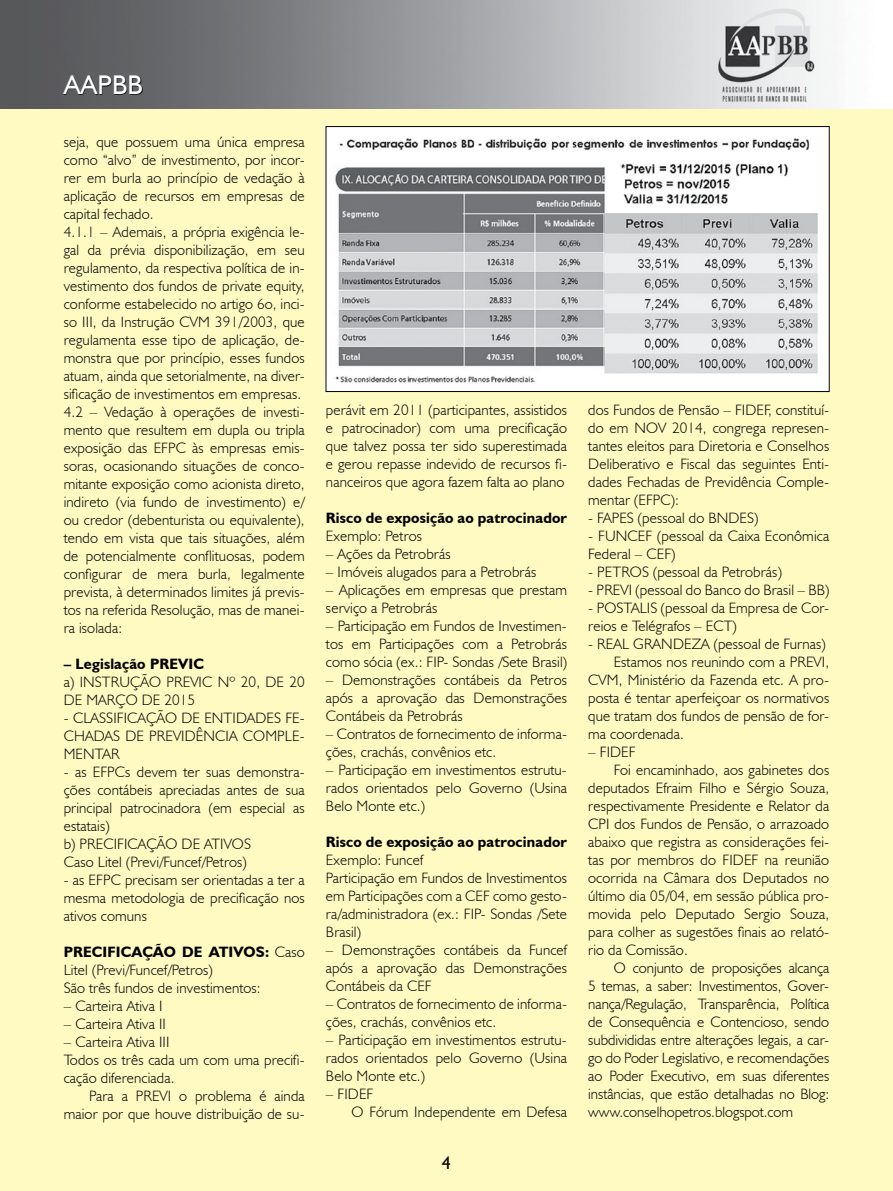
<style>
.page{position:relative;width:893px;height:1191px;background:#fff}
.page>*{position:absolute;margin:0;border:0;box-sizing:border-box;transform-origin:0 0}
.t1{font:27px "Humanist 521 BT";color:#fff}
.t2{font:18px "Humanist 521 BT";color:#000}
.t3{font:300 15px/18px "Humanist 521 BT";letter-spacing:.01em;color:#000}
.t4{font:700 15px "Humanist 521 BT";letter-spacing:.01em;color:#000}
.s1{font-weight:700}
</style>
<div class="page">
<div style="left:0;top:109px;width:893px;height:1082px;background:#fffac2"></div>
<img style="left:0;top:0;width:823px;height:109px">
<svg style="left:64px;top:76px;width:79px;height:18px"></svg>
<img style="left:328px;top:128px;width:500px;height:262px">
<div style="left:326px;top:126px;width:504px;height:266px;border:1px solid #000"></div>
<h1 class="t1" style="left:64px;top:68px;width:81px">AAPBB</h1>
<p class="t3" style="left:64px;top:133px;width:243px">seja, que possuem uma única empresa como “alvo” de investimento, por incor&shy;rer em burla ao princípio de vedação à aplicação de recursos em empresas de capital fechado.<br>4.1.1 – Ademais, a própria exigência le&shy;gal da prévia disponibilização, em seu regulamento, da respectiva política de in&shy;vestimento dos fundos de private equity, conforme estabelecido no artigo 6o, inci&shy;so III, da Instrução CVM 391/2003, que regulamenta esse tipo de aplicação, de&shy;monstra que por princípio, esses fundos atuam, ainda que setorialmente, na diver&shy;sificação de investimentos em empresas.<br>4.2 – Vedação à operações de investi&shy;mento que resultem em dupla ou tripla exposição das EFPC às empresas emis&shy;soras, ocasionando situações de conco&shy;mitante exposição como acionista direto, indireto (via fundo de investimento) e/ ou credor (debenturista ou equivalente), tendo em vista que tais situações, além de potencialmente conflituosas, podem configurar de mera burla, legalmente prevista, à determinados limites já previs&shy;tos na referida Resolução, mas de manei&shy;ra isolada:</p>
<p class="t4" style="left:64px;top:654px;width:142px">– Legislação PREVIC</p>
<p class="t3" style="left:64px;top:673px;width:243px">a) INSTRUÇÃO PREVIC Nº 20, DE 20<br>DE MARÇO DE 2015</p>
<p class="t3" style="left:64px;top:709px;width:242px;text-align:justify">- CLASSIFICAÇÃO DE ENTIDADES FE-CHADAS DE PREVIDÊNCIA COMPLE-MENTAR</p>
<p class="t3" style="left:64px;top:763px;width:242px">- as EFPCs devem ter suas demonstra&shy;ções contábeis apreciadas antes de sua principal patrocinadora (em especial as estatais)<br>b) PRECIFICAÇÃO DE ATIVOS<br>Caso Litel (Previ/Funcef/Petros)</p>
<p class="t3" style="left:64px;top:871px;width:242px;text-align:justify">- as EFPC precisam ser orientadas a ter a mesma metodologia de precificação nos ativos comuns</p>
<p class="t3" style="left:64px;top:943px;width:242px"><span class="s1">PRECIFICAÇÃO DE ATIVOS:</span> Caso<br>Litel (Previ/Funcef/Petros)<br>São três fundos de investimentos:</p>
<p class="t3" style="left:64px;top:997px;width:100px">– Carteira Ativa I</p>
<p class="t3" style="left:64px;top:1015px;width:104px">– Carteira Ativa II</p>
<p class="t3" style="left:64px;top:1033px;width:243px">– Carteira Ativa III<br>Todos os três cada um com uma precifi&shy;cação diferenciada.</p>
<p class="t3" style="left:64px;top:1087px;width:242px;text-align:right">Para a PREVI o problema é ainda maior por que houve distribuição de su-</p>
<p class="t3" style="left:326px;top:400px;width:243px;text-align:justify">perávit em 2011 (participantes, assistidos e patrocinador) com uma precificação que talvez possa ter sido superestimada e gerou repasse indevido de recursos fi&shy;nanceiros que agora fazem falta ao plano</p>
<p class="t4" style="left:326px;top:508px;width:242px">Risco de exposição ao patrocinador</p>
<p class="t3" style="left:326px;top:526px;width:98px">Exemplo: Petros</p>
<p class="t3" style="left:326px;top:544px;width:126px">– Ações da Petrobrás</p>
<p class="t3" style="left:326px;top:562px;width:212px">– Imóveis alugados para a Petrobrás</p>
<p class="t3" style="left:326px;top:580px;width:242px">– Aplicações em empresas que prestam serviço a Petrobrás</p>
<p class="t3" style="left:326px;top:616px;width:243px;text-align:justify">– Participação em Fundos de Investimen&shy;tos em Participações com a Petrobrás como sócia (ex.: FIP- Sondas /Sete Brasil)</p>
<p class="t3" style="left:326px;top:670px;width:242px;text-align:justify">– Demonstrações contábeis da Petros após a aprovação das Demonstrações Contábeis da Petrobrás</p>
<p class="t3" style="left:326px;top:724px;width:243px">– Contratos de fornecimento de informa&shy;ções, crachás, convênios etc.</p>
<p class="t3" style="left:326px;top:760px;width:243px;text-align:justify">– Participação em investimentos estrutu&shy;rados orientados pelo Governo (Usina Belo Monte etc.)</p>
<p class="t4" style="left:326px;top:832px;width:242px">Risco de exposição ao patrocinador</p>
<p class="t3" style="left:326px;top:850px;width:243px">Exemplo: Funcef<br>Participação em Fundos de Investimentos em Participações com a CEF como gesto&shy;ra/administradora (ex.: FIP- Sondas /Sete<br>Brasil)</p>
<p class="t3" style="left:326px;top:940px;width:242px;text-align:justify">– Demonstrações contábeis da Funcef após a aprovação das Demonstrações Contábeis da CEF</p>
<p class="t3" style="left:326px;top:994px;width:243px">– Contratos de fornecimento de informa&shy;ções, crachás, convênios etc.</p>
<p class="t3" style="left:326px;top:1030px;width:243px;text-align:justify">– Participação em investimentos estrutu&shy;rados orientados pelo Governo (Usina Belo Monte etc.)</p>
<p class="t3" style="left:351px;top:1084px;width:217px;text-indent:-26px">– FIDEF<br>O Fórum Independente em Defesa</p>
<p class="t2" style="left:442px;top:1151px;width:11px">4</p>
<p class="t3" style="left:588px;top:400px;width:243px;text-align:justify">dos Fundos de Pensão – FIDEF, constituí&shy;do em NOV 2014, congrega represen&shy;tantes eleitos para Diretoria e Conselhos Deliberativo e Fiscal das seguintes Enti&shy;dades Fechadas de Previdência Comple&shy;mentar (EFPC):</p>
<p class="t3" style="left:588px;top:508px;width:172px">- FAPES (pessoal do BNDES)</p>
<p class="t3" style="left:588px;top:526px;width:242px">- FUNCEF (pessoal da Caixa Econômica<br>Federal – CEF)</p>
<p class="t3" style="left:588px;top:562px;width:195px">- PETROS (pessoal da Petrobrás)</p>
<p class="t3" style="left:588px;top:580px;width:242px">- PREVI (pessoal do Banco do Brasil – BB)</p>
<p class="t3" style="left:588px;top:598px;width:243px">- POSTALIS (pessoal da Empresa de Cor&shy;reios e Telégrafos – ECT)</p>
<p class="t3" style="left:588px;top:634px;width:239px">- REAL GRANDEZA (pessoal de Furnas)</p>
<p class="t3" style="left:614px;top:652px;width:217px">Estamos nos reunindo com a PREVI,</p>
<p class="t3" style="left:588px;top:670px;width:243px">CVM, Ministério da Fazenda etc. A pro-</p>
<p class="t3" style="left:588px;top:688px;width:243px">posta é tentar aperfeiçoar os normativos</p>
<p class="t3" style="left:588px;top:706px;width:243px">que tratam dos fundos de pensão de for-</p>
<p class="t3" style="left:588px;top:724px;width:97px">ma coordenada.</p>
<p class="t3" style="left:588px;top:742px;width:49px">– FIDEF</p>
<p class="t3" style="left:614px;top:760px;width:217px">Foi encaminhado, aos gabinetes dos</p>
<p class="t3" style="left:588px;top:778px;width:242px">deputados Efraim Filho e Sérgio Souza,</p>
<p class="t3" style="left:588px;top:796px;width:242px">respectivamente Presidente e Relator da</p>
<p class="t3" style="left:588px;top:814px;width:242px">CPI dos Fundos de Pensão, o arrazoado</p>
<p class="t3" style="left:588px;top:832px;width:242px">abaixo que registra as considerações fei-</p>
<p class="t3" style="left:588px;top:850px;width:242px">tas por membros do FIDEF na reunião</p>
<p class="t3" style="left:588px;top:868px;width:242px">ocorrida na Câmara dos Deputados no</p>
<p class="t3" style="left:588px;top:886px;width:243px">último dia 05/04, em sessão pública pro-</p>
<p class="t3" style="left:588px;top:904px;width:242px">movida pelo Deputado Sergio Souza,</p>
<p class="t3" style="left:588px;top:922px;width:242px">para colher as sugestões finais ao relató-</p>
<p class="t3" style="left:588px;top:940px;width:101px">rio da Comissão.</p>
<p class="t3" style="left:614px;top:958px;width:217px">O conjunto de proposições alcança</p>
<p class="t3" style="left:588px;top:976px;width:243px">5 temas, a saber: Investimentos, Gover-</p>
<p class="t3" style="left:588px;top:994px;width:242px">nança/Regulação, Transparência, Política</p>
<p class="t3" style="left:588px;top:1012px;width:243px">de Consequência e Contencioso, sendo</p>
<p class="t3" style="left:588px;top:1030px;width:243px">subdivididas entre alterações legais, a car-</p>
<p class="t3" style="left:588px;top:1048px;width:242px">go do Poder Legislativo, e recomendações</p>
<p class="t3" style="left:588px;top:1066px;width:243px">ao Poder Executivo, em suas diferentes</p>
<p class="t3" style="left:588px;top:1084px;width:242px">instâncias, que estão detalhadas no Blog:</p>
<p class="t3" style="left:588px;top:1102px;width:206px">www.conselhopetros.blogspot.com</p>
</div>
